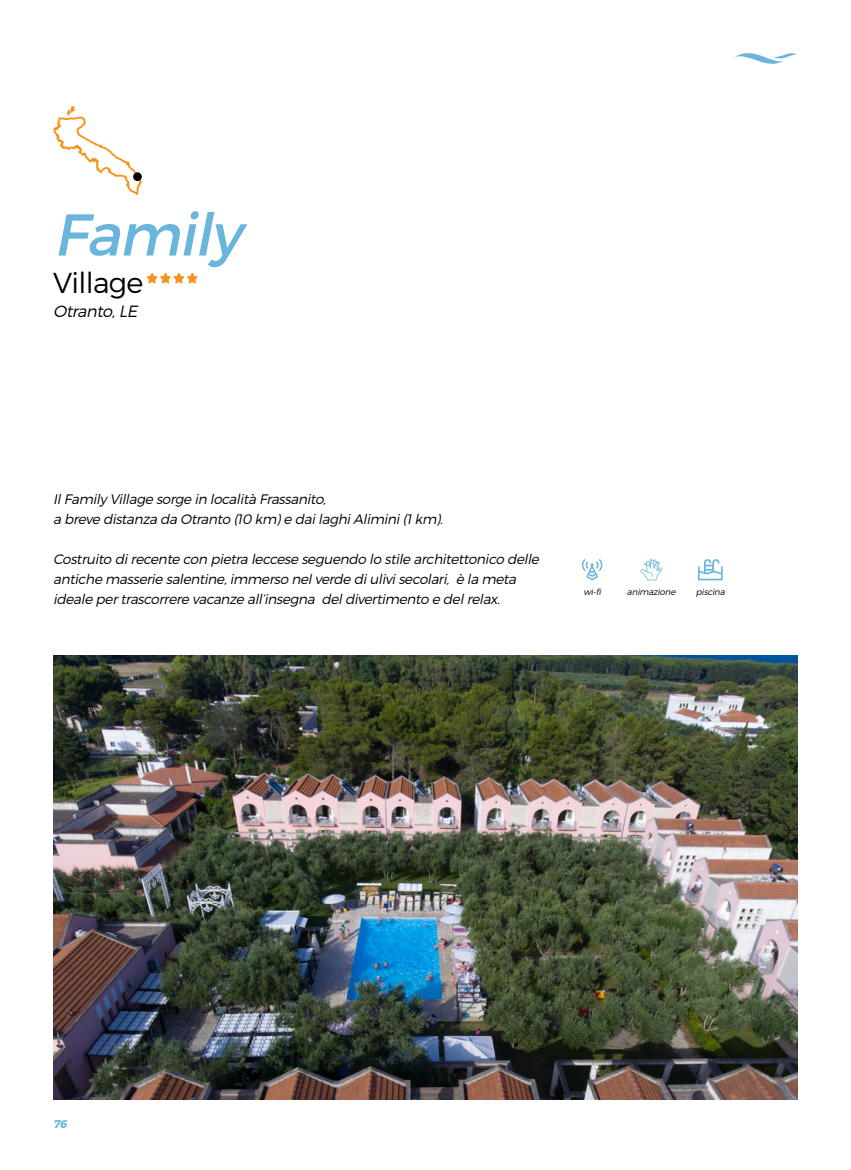
<style>
.page{position:relative;width:851px;height:1170px;background:#fff}
.page>*{position:absolute;margin:0;border:0;box-sizing:border-box;transform-origin:0 0}
.t1{font:italic 58.75px "Montserrat";color:#6ab5db}
.t2{font:300 28.75px "Montserrat";letter-spacing:-.025em;color:#000}
.t3{font:italic 300 16.25px "Montserrat";color:#000}
.t4{font:italic 300 13.75px/20px "Montserrat";color:#000}
.t5{font:italic 700 11.25px "Montserrat";color:#6ab5db}
.t6{font:italic 300 8.75px "Montserrat";color:#000}
</style>
<div class="page">
<svg style="left:147px;top:273px;width:51px;height:10px"></svg>
<svg style="left:734px;top:53px;width:63px;height:11px"></svg>
<img style="left:53px;top:656px;width:744px;height:442px">
<svg style="left:698px;top:559px;width:24px;height:21px"></svg>
<svg style="left:582px;top:559px;width:20px;height:21px"></svg>
<svg style="left:640px;top:559px;width:22px;height:21px"></svg>
<svg style="left:53px;top:106px;width:89px;height:89px"></svg>
<div style="left:133px;top:172px;width:9px;height:9px;background:#000;border-radius:50%"></div>
<h1 class="t1" style="left:53px;top:198px;width:189px">Family</h1>
<h2 class="t2" style="left:53px;top:265px;width:92px">Village</h2>
<p class="t3" style="left:53px;top:301px;width:89px">Otranto,LE</p>
<p class="t4" style="left:53px;top:489px;width:394px">IlFamily Village sorge in località Frassanito,<br>a breve distanza da Otranto (10 km)e dailaghiAlimini(1km).</p>
<p class="t4" style="left:53px;top:549px;width:490px">Costruito direcente con pietra leccese seguendo lo stile architettonico delle antiche masserie salentine,immerso nelverde diulivisecolari, è la meta ideale pertrascorrere vacanze all’insegna deldivertimento e delrelax.</p>
<p class="t6" style="left:583px;top:586px;width:21px">wi-fi</p>
<p class="t6" style="left:627px;top:586px;width:52px">animazione</p>
<p class="t6" style="left:695px;top:586px;width:33px">piscina</p>
<p class="t5" style="left:53px;top:1116px;width:18px">76</p>
</div>
